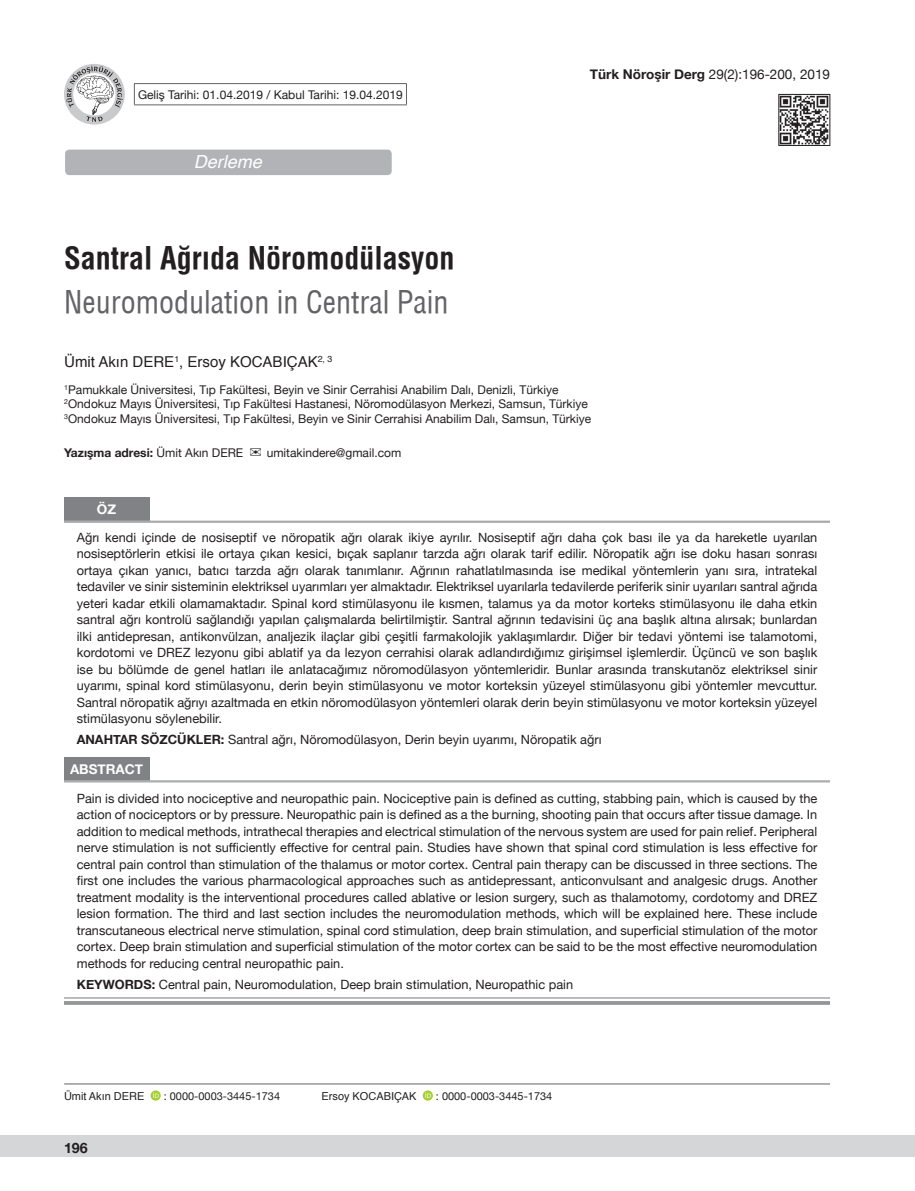
<style>
.page{position:relative;width:915px;height:1191px;background:#fff}
.page>*{position:absolute;margin:0;border:0;box-sizing:border-box;transform-origin:0 0}
.t1{font:30px "Helvetica Condensed";color:#636366}
.t2{font:700 30px "Helvetica Condens";color:#231f20}
.t3{font:italic 18px "Helvetica";color:#fff}
.t4{font:15px "Helvetica";color:#231f20}
.t5{font:700 14.25px "Helvetica Neue";color:#231f20}
.t6{font:13.5px "Helvetica Neue";color:#231f20}
.t7{font:700 13.5px "Helvetica Neue";color:#fff}
.t8{font:12.75px/16.5px "Helvetica Neue";color:#231f20;text-align:justify}
.t9{font:12px/14.4px "Helvetica Neue";color:#231f20}
.t10{font:700 12px "Helvetica Neue";color:#231f20}
.t11{font:10.95px "Helvetica Neue";color:#231f20}
.t12{font:10.95px "Helvetica";color:#231f20}
.s1{font-weight:700}
.s2{font-weight:400}
</style>
<div class="page">
<div style="left:0;top:1135px;width:914px;height:22px;background:#d5d6d8"></div>
<svg style="left:64px;top:64px;width:61px;height:61px"></svg>
<svg style="left:66px;top:66px;width:57px;height:56px"></svg>
<hr style="left:64px;top:1083px;width:765px;height:1px;background:#636366">
<svg style="left:150px;top:1090px;width:11px;height:10px"></svg>
<svg style="left:153px;top:1092px;width:6px;height:5px"></svg>
<svg style="left:422px;top:1090px;width:11px;height:10px"></svg>
<svg style="left:425px;top:1092px;width:6px;height:5px"></svg>
<hr style="left:134px;top:83px;width:272px;height:1px;background:#636366">
<svg style="left:134px;top:84px;width:1px;height:20px"></svg>
<svg style="left:406px;top:84px;width:1px;height:20px"></svg>
<hr style="left:134px;top:104px;width:272px;height:1px;background:#636366">
<img style="left:780px;top:96px;width:47px;height:48px">
<div style="left:778px;top:94px;width:51px;height:52px;border:1px solid #231f20"></div>
<div style="left:65px;top:150px;width:326px;height:25px;background:#b2b3b7;border-radius:4px"></div>
<div style="left:64px;top:757px;width:85px;height:23px;background:#808285"></div>
<svg style="left:64px;top:998px;width:765px;height:1px"></svg>
<hr style="left:64px;top:780px;width:765px;height:1px;background:#939598">
<hr style="left:64px;top:781px;width:765px;height:1px;background:#939598">
<hr style="left:64px;top:997px;width:765px;height:1px;background:#939598">
<hr style="left:64px;top:1001px;width:765px;height:3px;background:#939598">
<div style="left:64px;top:497px;width:85px;height:24px;background:#808285"></div>
<hr style="left:64px;top:521px;width:765px;height:1px;background:#939598">
<hr style="left:64px;top:522px;width:765px;height:1px;background:#939598">
<p class="t9" style="left:138px;top:88px;width:266px">Geliş Tarihi: 01.04.2019 / Kabul Tarihi: 19.04.2019</p>
<h2 class="t3" style="left:194px;top:147px;width:70px">Derleme</h2>
<h1 class="t2" style="left:64px;top:240px;width:392px">Santral Ağrıda Nöromodülasyon</h1>
<h1 class="t1" style="left:64px;top:283px;width:386px">Neuromodulation in Central Pain</h1>
<p class="t6" style="left:589px;top:65px;width:241px"><span class="s1">Türk Nöroşir Derg</span> 29(2):196-200, 2019</p>
<p class="t4" style="left:64px;top:350px;width:269px">Ümit Akın DERE<sup>1</sup>, Ersoy KOCABIÇAK<sup>2,</sup> <sup>3</sup></p>
<p class="t9" style="left:64px;top:383px;width:528px"><sup>1</sup>Pamukkale Üniversitesi, Tıp Fakültesi, Beyin ve Sinir Cerrahisi Anabilim Dalı, Denizli, Türkiye<br><sup>2</sup>Ondokuz Mayıs Üniversitesi, Tıp Fakültesi Hastanesi, Nöromodülasyon Merkezi, Samsun, Türkiye<br><sup>3</sup>Ondokuz Mayıs Üniversitesi, Tıp Fakültesi, Beyin ve Sinir Cerrahisi Anabilim Dalı, Samsun, Türkiye</p>
<p class="t10" style="left:64px;top:443px;width:181px">Yazışma adresi: <span class="s2">Ümit Akın DERE</span></p>
<p class="t9" style="left:266px;top:446px;width:136px">umitakindere@gmail.com</p>
<p class="t7" style="left:97px;top:499px;width:21px">ÖZ</p>
<p class="t8" style="left:77px;top:529px;width:741px">Ağrı kendi içinde de nosiseptif ve nöropatik ağrı olarak ikiye ayrılır. Nosiseptif ağrı daha çok bası ile ya da hareketle uyarılan nosiseptörlerin etkisi ile ortaya çıkan kesici, bıçak saplanır tarzda ağrı olarak tarif edilir. Nöropatik ağrı ise doku hasarı sonrası ortaya çıkan yanıcı, batıcı tarzda ağrı olarak tanımlanır. Ağrının rahatlatılmasında ise medikal yöntemlerin yanı sıra, intratekal tedaviler ve sinir sisteminin elektriksel uyarımları yer almaktadır. Elektriksel uyarılarla tedavilerde periferik sinir uyarıları santral ağrıda yeteri kadar etkili olamamaktadır. Spinal kord stimülasyonu ile kısmen, talamus ya da motor korteks stimülasyonu ile daha etkin santral ağrı kontrolü sağlandığı yapılan çalışmalarda belirtilmiştir. Santral ağrının tedavisini üç ana başlık altına alırsak; bunlardan ilki antidepresan, antikonvülzan, analjezik ilaçlar gibi çeşitli farmakolojik yaklaşımlardır. Diğer bir tedavi yöntemi ise talamotomi, kordotomi ve DREZ lezyonu gibi ablatif ya da lezyon cerrahisi olarak adlandırdığımız girişimsel işlemlerdir. Üçüncü ve son başlık ise bu bölümde de genel hatları ile anlatacağımız nöromodülasyon yöntemleridir. Bunlar arasında transkutanöz elektriksel sinir uyarımı, spinal kord stimülasyonu, derin beyin stimülasyonu ve motor korteksin yüzeyel stimülasyonu gibi yöntemler mevcuttur.<br>Santral nöropatik ağrıyı azaltmada en etkin nöromodülasyon yöntemleri olarak derin beyin stimülasyonu ve motor korteksin yüzeyel stimülasyonu söylenebilir.</p>
<p class="t8" style="left:77px;top:732px;width:526px"><span class="s1">ANAHTAR SÖZCÜKLER:</span> Santral ağrı, Nöromodülasyon, Derin beyin uyarımı, Nöropatik ağrı</p>
<p class="t7" style="left:70px;top:758px;width:75px">ABSTRACT</p>
<p class="t8" style="left:77px;top:790px;width:741px">Pain is divided into nociceptive and neuropathic pain. Nociceptive pain is defined as cutting, stabbing pain, which is caused by the action of nociceptors or by pressure. Neuropathic pain is defined as a the burning, shooting pain that occurs after tissue damage. In addition to medical methods, intrathecal therapies and electrical stimulation of the nervous system are used for pain relief. Peripheral nerve stimulation is not sufficiently effective for central pain. Studies have shown that spinal cord stimulation is less effective for central pain control than stimulation of the thalamus or motor cortex. Central pain therapy can be discussed in three sections. The first one includes the various pharmacological approaches such as antidepressant, anticonvulsant and analgesic drugs. Another treatment modality is the interventional procedures called ablative or lesion surgery, such as thalamotomy, cordotomy and DREZ lesion formation. The third and last section includes the neuromodulation methods, which will be explained here. These include transcutaneous electrical nerve stimulation, spinal cord stimulation, deep brain stimulation, and superficial stimulation of the motor cortex. Deep brain stimulation and superficial stimulation of the motor cortex can be said to be the most effective neuromodulation methods for reducing central neuropathic pain.</p>
<p class="t8" style="left:77px;top:976px;width:497px"><span class="s1">KEYWORDS:</span> Central pain, Neuromodulation, Deep brain stimulation, Neuropathic pain</p>
<p class="t12" style="left:64px;top:1087px;width:82px">Ümit Akın DERE</p>
<p class="t11" style="left:164px;top:1088px;width:118px">: 0000-0003-3445-1734</p>
<p class="t12" style="left:321px;top:1087px;width:96px">Ersoy KOCABIÇAK</p>
<p class="t11" style="left:436px;top:1088px;width:118px">: 0000-0003-3445-1734</p>
<p class="t5" style="left:64px;top:1137px;width:25px">196</p>
</div>
